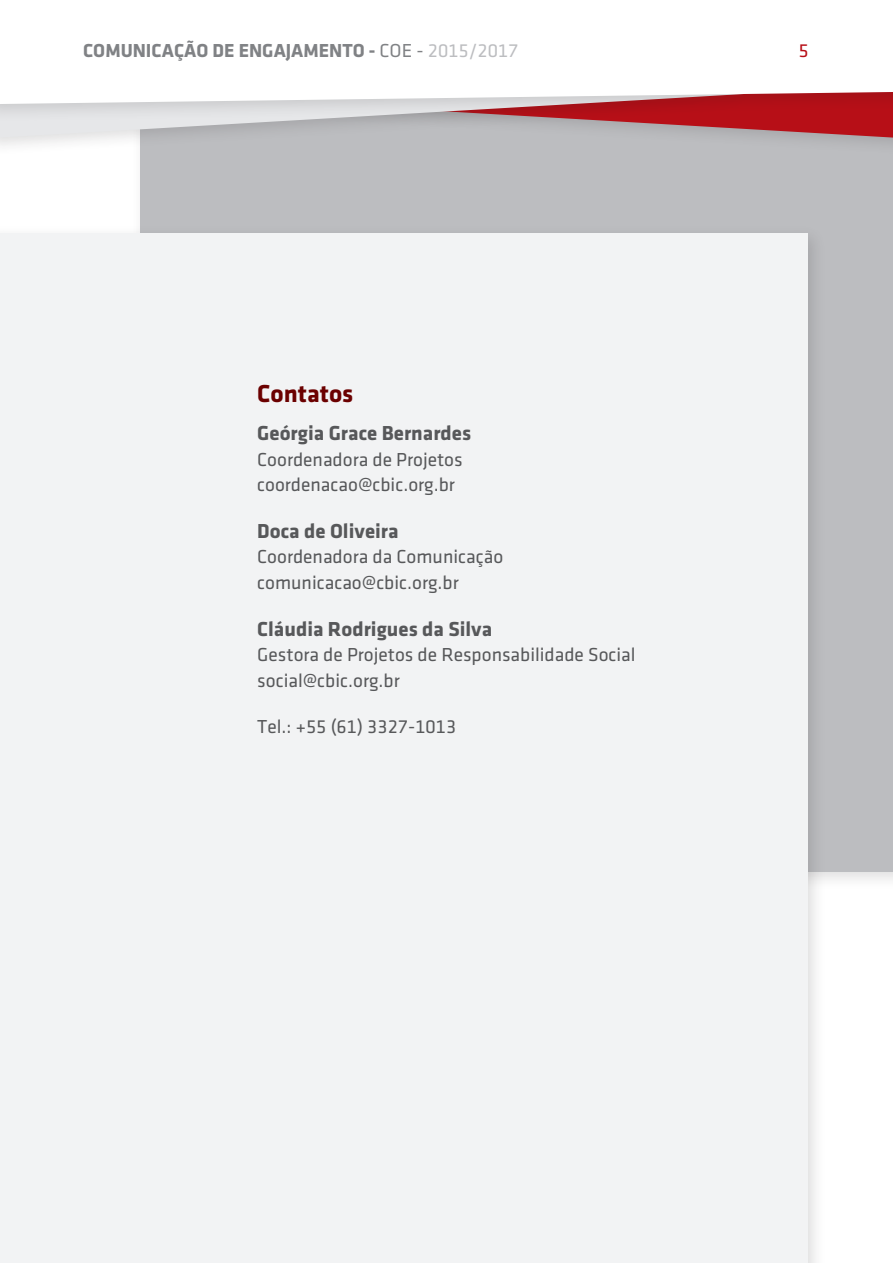
<style>
.page{position:relative;width:893px;height:1263px;background:#fff}
.page>*{position:absolute;margin:0;border:0;box-sizing:border-box;transform-origin:0 0}
.t1{font:700 25.5px "Klavika";color:#6b0000}
.t2{font:700 21px "Klavika";color:#57585a}
.t3{font:19.5px/25.5px "Klavika Regular TF";color:#57585a}
.t4{font:700 19.5px "Klavika";color:#808285}
.t5{font:19.5px "Klavika Regular TF";color:#b70f17}
.s1{font-family:"Klavika Regular TF";font-weight:400}
.s2{font-family:"Klavika Regular TF";font-weight:400;color:#bcbdc0}
</style>
<div class="page">
<div style="left:140px;top:101px;width:753px;height:771px;background:#bcbdc0"></div>
<div style="left:0;top:224px;width:826px;height:1039px;background:#231f20;opacity:.15"></div>
<div style="left:0;top:234px;width:808px;height:1029px;background:#f2f3f4"></div>
<div style="left:0;top:79px;width:756px;height:77px;background:#231f20;opacity:.15"></div>
<svg style="left:0;top:122px;width:744px;height:16px"></svg>
<div style="left:0;top:0;width:893px;height:122px;background:#231f20;opacity:.15"></div>
<svg style="left:0;top:0;width:893px;height:104px"></svg>
<p class="t4" style="left:83px;top:40px;width:437px">COMUNICAÇÃO DE ENGAJAMENTO - <span class="s1">COE -</span> <span class="s2">2015/2017</span></p>
<p class="t5" style="left:798px;top:40px;width:12px">5</p>
<p class="t1" style="left:257px;top:379px;width:98px">Contatos</p>
<p class="t2" style="left:257px;top:422px;width:215px">Geórgia Grace Bernardes</p>
<p class="t3" style="left:257px;top:447px;width:207px">Coordenadora de Projetos coordenacao@cbic.org.br</p>
<p class="t2" style="left:257px;top:519px;width:143px">Doca de Oliveira</p>
<p class="t3" style="left:257px;top:544px;width:247px">Coordenadora da Comunicação comunicacao@cbic.org.br</p>
<p class="t2" style="left:257px;top:617px;width:236px">Cláudia Rodrigues da Silva</p>
<p class="t3" style="left:257px;top:642px;width:380px">Gestora de Projetos de Responsabilidade Social social@cbic.org.br</p>
<p class="t3" style="left:257px;top:714px;width:201px">Tel.: +55 (61) 3327-1013</p>
</div>
